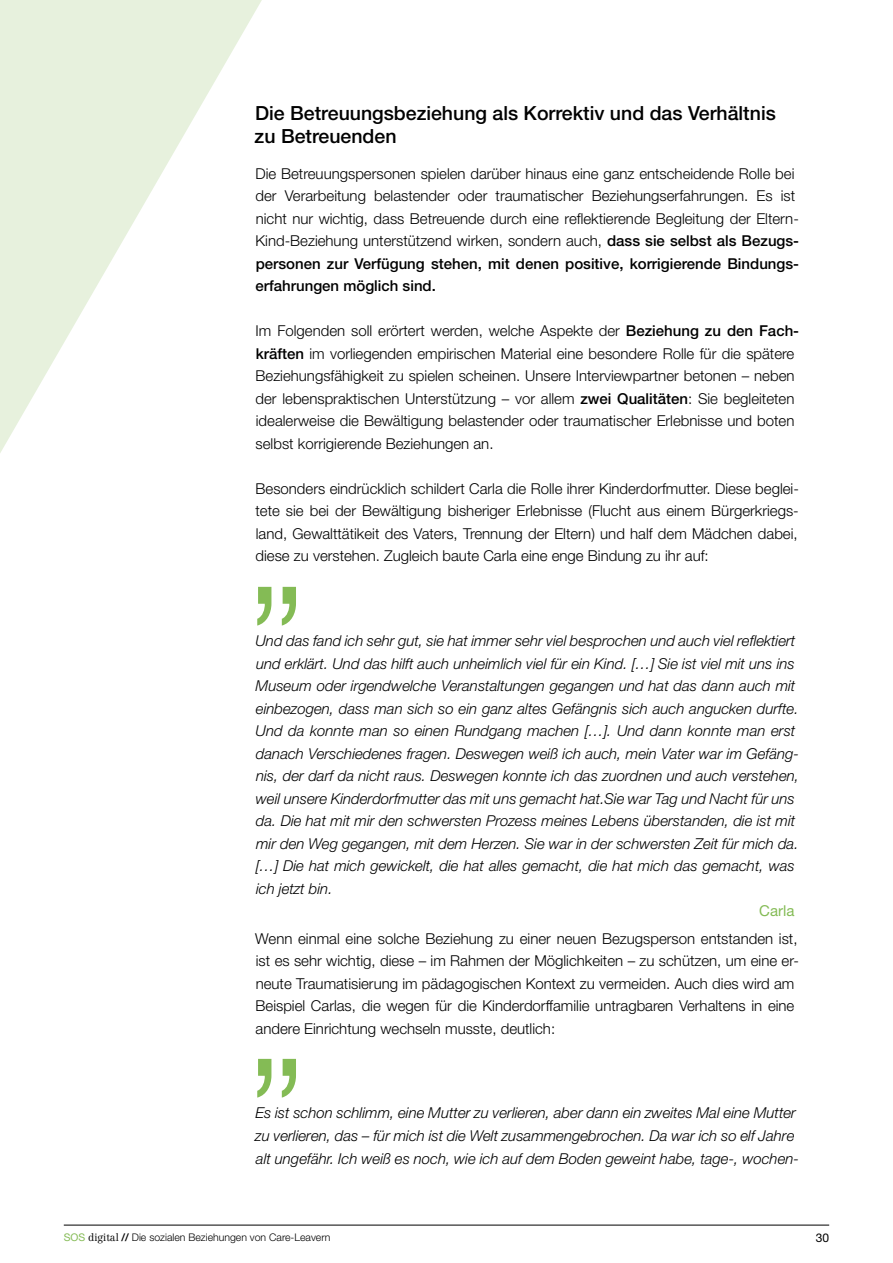
<style>
.page{position:relative;width:893px;height:1263px;background:#fff}
.page>*{position:absolute;margin:0;border:0;box-sizing:border-box;transform-origin:0 0}
.t1{font:500 19.5px/22.5px "Helvetica Neue LT Std";color:#000}
.t2{font:300 15px/22.5px "Helvetica Neue LT Std";color:#000}
.t3{font:italic 300 15px/22.5px "Helvetica Neue LT Std";color:#000}
.t4{font:15px "Helvetica Neue LT Std";color:#84bb55}
.t5{font:12px "Helvetica Neue LT Std";color:#000}
.t6{font:300 10.5px "Helvetica Neue LT Std";color:#000}
.s1{font-weight:500}
.s2{font-weight:400;color:#84bb55}
.s3{font-family:"Centennial LT Std"}
</style>
<div class="page">
<svg style="left:257px;top:587px;width:39px;height:39px"></svg>
<svg style="left:257px;top:1059px;width:39px;height:38px"></svg>
<svg style="left:0;top:0;width:262px;height:453px;fill:#e9f2e0"></svg>
<hr style="left:64px;top:1225px;width:765px;height:1px;background:#000">
<h1 class="t1" style="left:255px;top:102px;width:523px">Die Betreuungsbeziehung als Korrektiv und das Verhältnis zu Betreuenden</h1>
<p class="t2" style="left:256px;top:162px;width:545px">Die Betreuungspersonen spielen darüber hinaus eine ganz entscheidende Rolle bei der Verarbeitung belastender oder traumatischer Beziehungserfahrungen. Es ist nicht nur wichtig, dass Betreuende durch eine reflektierende Begleitung der Eltern-Kind-Beziehung unterstützend wirken, sondern auch, <span class="s1">dass sie selbst als Bezugs&shy;personen zur Verfügung stehen, mit denen positive, korrigierende Bindungs&shy;erfahrungen möglich sind.</span></p>
<p class="t2" style="left:256px;top:319px;width:545px">Im Folgenden soll erörtert werden, welche Aspekte der <span class="s1">Beziehung zu den Fach&shy;kräften</span> im vorliegenden empirischen Material eine besondere Rolle für die spätere Beziehungsfähigkeit zu spielen scheinen. Unsere Interviewpartner betonen – neben der lebenspraktischen Unterstützung – vor allem <span class="s1">zwei Qualitäten</span>: Sie begleiteten idealerweise die Bewältigung belastender oder traumatischer Erlebnisse und boten selbst korrigierende Beziehungen an.</p>
<p class="t2" style="left:255px;top:477px;width:545px;text-align:justify">Besonders eindrücklich schildert Carla die Rolle ihrer Kinderdorfmutter. Diese beglei&shy;tete sie bei der Bewältigung bisheriger Erlebnisse (Flucht aus einem Bürgerkriegs&shy;land, Gewalttätikeit des Vaters, Trennung der Eltern) und half dem Mädchen dabei, diese zu verstehen. Zugleich baute Carla eine enge Bindung zu ihr auf:</p>
<p class="t3" style="left:255px;top:630px;width:545px">Und das fand ich sehr gut, sie hat immer sehr viel besprochen und auch viel reflektiert und erklärt. Und das hilft auch unheimlich viel für ein Kind. […] Sie ist viel mit uns ins Museum oder irgendwelche Veranstaltungen gegangen und hat das dann auch mit einbezogen, dass man sich so ein ganz altes Gefängnis sich auch angucken durfte.<br>Und da konnte man so einen Rundgang machen […]. Und dann konnte man erst danach Verschiedenes fragen. Deswegen weiß ich auch, mein Vater war im Gefäng&shy;nis, der darf da nicht raus. Deswegen konnte ich das zuordnen und auch verstehen, weil unsere Kinderdorfmutter das mit uns gemacht hat.Sie war Tag und Nacht für uns da. Die hat mit mir den schwersten Prozess meines Lebens überstanden, die ist mit mir den Weg gegangen, mit dem Herzen. Sie war in der schwersten Zeit für mich da. […] Die hat mich gewickelt, die hat alles gemacht, die hat mich das gemacht, was ich jetzt bin.</p>
<p class="t4" style="left:759px;top:902px;width:37px">Carla</p>
<p class="t2" style="left:255px;top:927px;width:545px">Wenn einmal eine solche Beziehung zu einer neuen Bezugsperson entstanden ist, ist es sehr wichtig, diese – im Rahmen der Möglichkeiten – zu schützen, um eine er&shy;neute Traumatisierung im pädagogischen Kontext zu vermeiden. Auch dies wird am Beispiel Carlas, die wegen für die Kinderdorffamilie untragbaren Verhaltens in eine andere Einrichtung wechseln musste, deutlich:</p>
<p class="t3" style="left:255px;top:1102px;width:545px">Es ist schon schlimm, eine Mutter zu verlieren, aber dann ein zweites Mal eine Mutter zu verlieren, das – für mich ist die Welt zusammengebrochen. Da war ich so elf Jahre alt ungefähr. Ich weiß es noch, wie ich auf dem Boden geweint habe, tage-, wochen-</p>
<p class="t6" style="left:64px;top:1231px;width:268px"><span class="s2">SOS</span> <span class="s3">digital</span> <span class="s1">//</span> Die sozialen Beziehungen von Care-Leavern</p>
<p class="t5" style="left:816px;top:1230px;width:15px">30</p>
</div>
